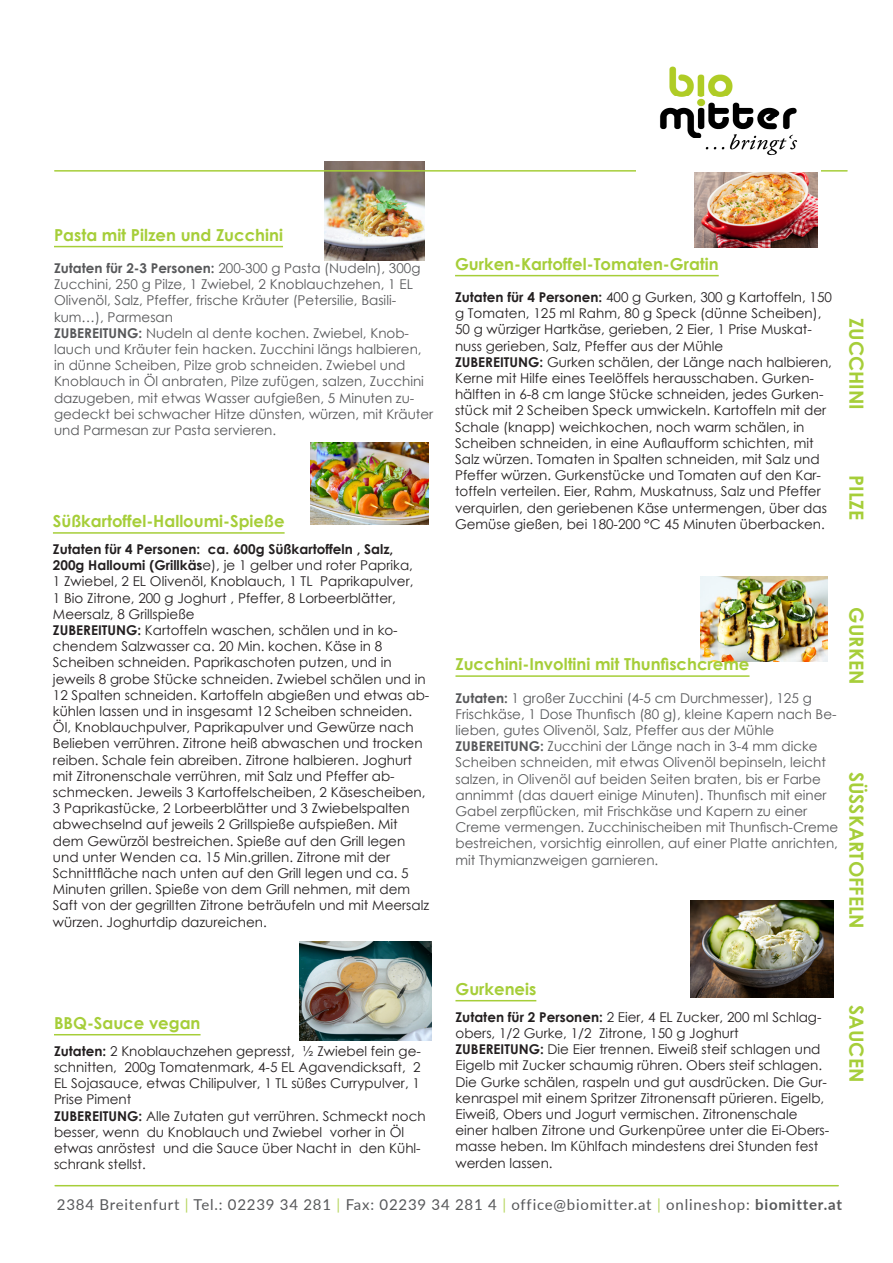
<style>
.page{position:relative;width:893px;height:1263px;background:#fff}
.page>*{position:absolute;margin:0;border:0;box-sizing:border-box;transform-origin:0 0}
.t1{font:700 19.5px "Century Gothic";color:#a6ce39}
.t2{font:700 16.5px "Century Gothic";color:#a6ce39}
.t3{font:15px "Lato";letter-spacing:.05em;color:#57585a}
.t4{font:13.5px/16.2px "Century Gothic";color:#231f20}
.t5{font:13.5px/16.2px "Century Gothic";color:#57585a}
.s1{font-weight:700}
.s2{color:#b6d65f}
</style>
<div class="page">
<img style="left:324px;top:162px;width:101px;height:99px">
<img style="left:701px;top:577px;width:126px;height:84px">
<hr style="left:55px;top:1185px;width:783px;height:1px;background:#a6ce39">
<hr style="left:55px;top:170px;width:792px;height:2px;background:#a6ce39">
<hr style="left:54px;top:246px;width:229px;height:1px;background:#a6ce39">
<hr style="left:455px;top:675px;width:294px;height:2px;background:#a6ce39">
<img style="left:299px;top:941px;width:132px;height:99px">
<img style="left:695px;top:171px;width:123px;height:76px">
<img style="left:636px;top:66px;width:185px;height:105px">
<hr style="left:54px;top:1034px;width:147px;height:1px;background:#a6ce39">
<img style="left:310px;top:443px;width:118px;height:81px">
<hr style="left:455px;top:275px;width:264px;height:1px;background:#a6ce39">
<hr style="left:53px;top:532px;width:232px;height:2px;background:#a6ce39">
<hr style="left:455px;top:1000px;width:81px;height:1px;background:#a6ce39">
<img style="left:691px;top:901px;width:142px;height:96px">
<p class="t2" style="left:54px;top:222px;width:231px">Pasta mit Pilzen und Zucchini</p>
<p class="t5" style="left:54px;top:260px;width:368px"><span class="s1">Zutaten für 2-3 Personen:</span> 200-300 g Pasta (Nudeln), 300g Zucchini, 250 g Pilze, 1 Zwiebel, 2 Knoblauchzehen, 1 EL Olivenöl, Salz, Pfeffer, frische Kräuter (Petersilie, Basili&shy;kum…), Parmesan</p>
<p class="t5" style="left:54px;top:325px;width:381px"><span class="s1">ZUBEREITUNG:</span> Nudeln al dente kochen. Zwiebel, Knob&shy;lauch und Kräuter fein hacken. Zucchini längs halbieren, in dünne Scheiben, Pilze grob schneiden. Zwiebel und Knoblauch in Öl anbraten, Pilze zufügen, salzen, Zucchini dazugeben, mit etwas Wasser aufgießen, 5 Minuten zu&shy;gedeckt bei schwacher Hitze dünsten, würzen, mit Kräuter und Parmesan zur Pasta servieren.</p>
<p class="t2" style="left:455px;top:251px;width:265px">Gurken-Kartoffel-Tomaten-Gratin</p>
<p class="t4" style="left:455px;top:289px;width:378px"><span class="s1">Zutaten für 4 Personen:</span> 400 g Gurken, 300 g Kartoffeln, 150 g Tomaten, 125 ml Rahm, 80 g Speck (dünne Scheiben), 50 g würziger Hartkäse, gerieben, 2 Eier, 1 Prise Muskat&shy;nuss gerieben, Salz, Pfeffer aus der Mühle</p>
<p class="t4" style="left:455px;top:354px;width:378px"><span class="s1">ZUBEREITUNG:</span> Gurken schälen, der Länge nach halbieren, Kerne mit Hilfe eines Teelöffels herausschaben. Gurken&shy;hälften in 6-8 cm lange Stücke schneiden, jedes Gurken&shy;stück mit 2 Scheiben Speck umwickeln. Kartoffeln mit der Schale (knapp) weichkochen, noch warm schälen, in Scheiben schneiden, in eine Auflaufform schichten, mit Salz würzen. Tomaten in Spalten schneiden, mit Salz und Pfeffer würzen. Gurkenstücke und Tomaten auf den Kar&shy;toffeln verteilen. Eier, Rahm, Muskatnuss, Salz und Pfeffer verquirlen, den geriebenen Käse untermengen, über das</p>
<p class="t2" style="left:53px;top:508px;width:233px">Süßkartoffel-Halloumi-Spieße</p>
<p class="t4" style="left:455px;top:516px;width:371px">Gemüse gießen, bei 180-200 °C 45 Minuten überbacken.</p>
<p class="t4" style="left:53px;top:541px;width:362px"><span class="s1">Zutaten für 4 Personen: ca. 600g Süßkartoffeln , Salz, 200g Halloumi (Grillkäs</span>e), je 1 gelber und roter Paprika, 1 Zwiebel, 2 EL Olivenöl, Knoblauch, 1 TL Paprikapulver, 1 Bio Zitrone, 200 g Joghurt , Pfeffer, 8 Lorbeerblätter, Meersalz, 8 Grillspieße</p>
<p class="t4" style="left:53px;top:622px;width:378px"><span class="s1">ZUBEREITUNG:</span> Kartoffeln waschen, schälen und in ko&shy;chendem Salzwasser ca. 20 Min. kochen. Käse in 8<br>Scheiben schneiden. Paprikaschoten putzen, und in jeweils 8 grobe Stücke schneiden. Zwiebel schälen und in 12 Spalten schneiden. Kartoffeln abgießen und etwas ab&shy;kühlen lassen und in insgesamt 12 Scheiben schneiden.<br>Öl, Knoblauchpulver, Paprikapulver und Gewürze nach Belieben verrühren. Zitrone heiß abwaschen und trocken reiben. Schale fein abreiben. Zitrone halbieren. Joghurt mit Zitronenschale verrühren, mit Salz und Pfeffer ab&shy;schmecken. Jeweils 3 Kartoffelscheiben, 2 Käsescheiben, 3 Paprikastücke, 2 Lorbeerblätter und 3 Zwiebelspalten abwechselnd auf jeweils 2 Grillspieße aufspießen. Mit dem Gewürzöl bestreichen. Spieße auf den Grill legen und unter Wenden ca. 15 Min.grillen. Zitrone mit der Schnittfläche nach unten auf den Grill legen und ca. 5<br>Minuten grillen. Spieße von dem Grill nehmen, mit dem Saft von der gegrillten Zitrone beträufeln und mit Meersalz würzen. Joghurtdip dazureichen.</p>
<p class="t2" style="left:455px;top:652px;width:296px">Zucchini-Involtini mit Thunfischcreme</p>
<p class="t5" style="left:455px;top:689px;width:383px"><span class="s1">Zutaten:</span> 1 großer Zucchini (4-5 cm Durchmesser), 125 g<br>Frischkäse, 1 Dose Thunfisch (80 g), kleine Kapern nach Be&shy;lieben, gutes Olivenöl, Salz, Pfeffer aus der Mühle</p>
<p class="t5" style="left:455px;top:738px;width:384px"><span class="s1">ZUBEREITUNG:</span> Zucchini der Länge nach in 3-4 mm dicke Scheiben schneiden, mit etwas Olivenöl bepinseln, leicht salzen, in Olivenöl auf beiden Seiten braten, bis er Farbe annimmt (das dauert einige Minuten). Thunfisch mit einer Gabel zerpflücken, mit Frischkäse und Kapern zu einer Creme vermengen. Zucchinischeiben mit Thunfisch-Creme bestreichen, vorsichtig einrollen, auf einer Platte anrichten, mit Thymianzweigen garnieren.</p>
<p class="t1" style="left:871px;top:318px;width:93px;rotate:90deg">ZUCCHINI</p>
<p class="t1" style="left:871px;top:475px;width:46px;rotate:90deg">PILZE</p>
<p class="t1" style="left:871px;top:607px;width:78px;rotate:90deg">GURKEN</p>
<p class="t1" style="left:871px;top:772px;width:159px;rotate:90deg">SÜSSKARTOFFELN</p>
<p class="t2" style="left:54px;top:1010px;width:148px">BBQ-Sauce vegan</p>
<p class="t4" style="left:54px;top:1042px;width:368px;text-align:justify"><span class="s1">Zutaten:</span> 2 Knoblauchzehen gepresst, ½ Zwiebel fein ge&shy;schnitten, 200g Tomatenmark, 4-5 EL Agavendicksaft, 2<br>EL Sojasauce, etwas Chilipulver, 1 TL süßes Currypulver, 1<br>Prise Piment</p>
<p class="t4" style="left:54px;top:1107px;width:373px"><span class="s1">ZUBEREITUNG:</span> Alle Zutaten gut verrühren. Schmeckt noch besser, wenn du Knoblauch und Zwiebel vorher in Öl etwas anröstest und die Sauce über Nacht in den Kühl&shy;schrank stellst.</p>
<p class="t2" style="left:455px;top:976px;width:82px">Gurkeneis</p>
<p class="t4" style="left:455px;top:1008px;width:368px"><span class="s1">Zutaten für 2 Personen:</span> 2 Eier, 4 EL Zucker, 200 ml Schlag&shy;obers, 1/2 Gurke, 1/2 Zitrone, 150 g Joghurt</p>
<p class="t4" style="left:455px;top:1041px;width:375px"><span class="s1">ZUBEREITUNG:</span> Die Eier trennen. Eiweiß steif schlagen und Eigelb mit Zucker schaumig rühren. Obers steif schlagen.<br>Die Gurke schälen, raspeln und gut ausdrücken. Die Gur&shy;kenraspel mit einem Spritzer Zitronensaft pürieren. Eigelb, Eiweiß, Obers und Jogurt vermischen. Zitronenschale einer halben Zitrone und Gurkenpüree unter die Ei-Obers&shy;masse heben. Im Kühlfach mindestens drei Stunden fest werden lassen.</p>
<p class="t1" style="left:871px;top:1005px;width:78px;rotate:90deg">SAUCEN</p>
<p class="t3" style="left:57px;top:1193px;width:786px">2384 Breitenfurt <span class="s2">|</span> Tel.: 02239 34 281 <span class="s2">|</span> Fax: 02239 34 281 4 <span class="s2">|</span> office@biomitter.at <span class="s2">|</span> onlineshop: <span class="s1">biomitter.at</span></p>
</div>
